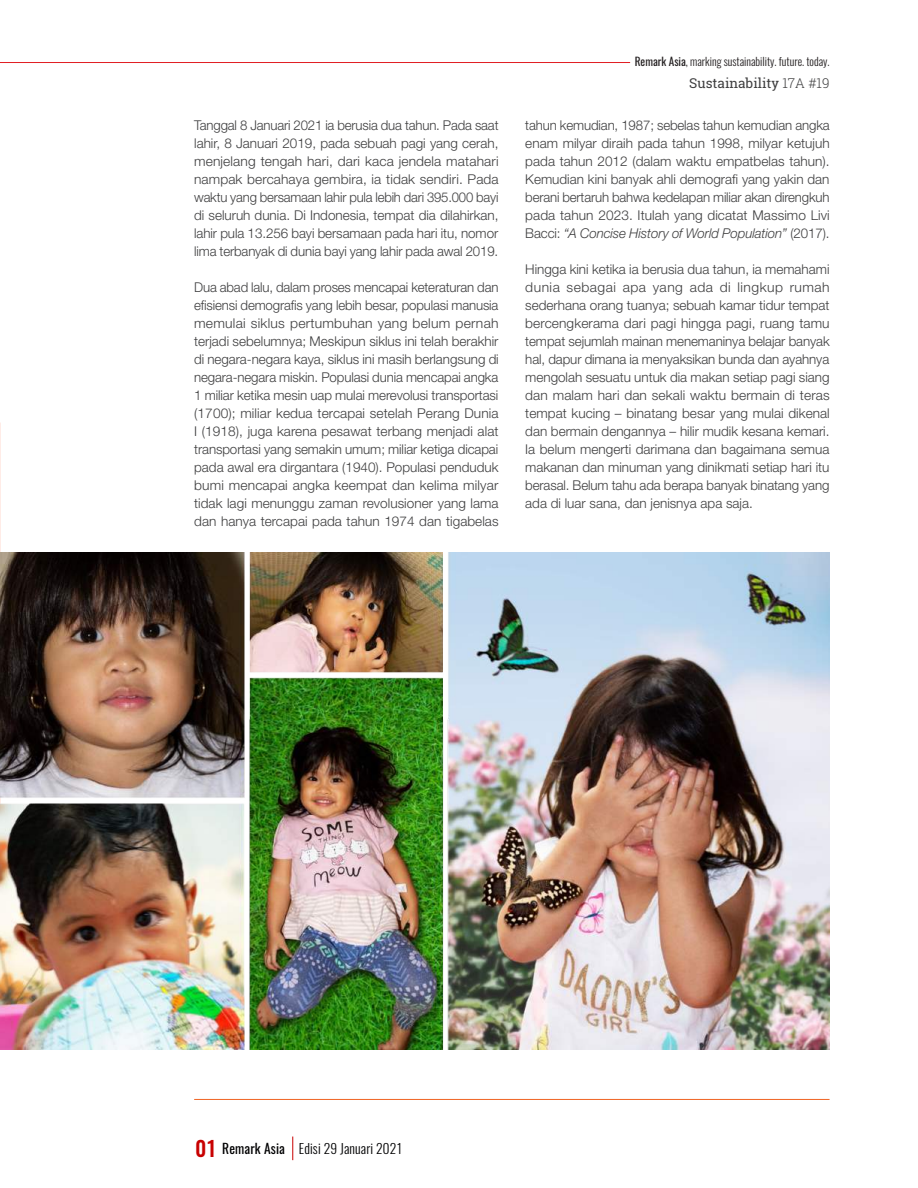
<style>
.page{position:relative;width:918px;height:1188px;background:#fff}
.page>*{position:absolute;margin:0;border:0;box-sizing:border-box;transform-origin:0 0}
.t1{font:300 13.5px/18px "Helvetica Neue LT Std";color:#3e3e3f;text-align:justify}
.t2{font:300 13.5px "Oswald";letter-spacing:.01em;color:#000002}
.t3{font:13.5px "Roboto Slab";color:#3e3e3f}
.t4{font:300 11.25px "Oswald";color:#231f20}
.s1{font-weight:400}
.s2{font-weight:300}
.s3{font-style:italic}
.s4{font-weight:500;font-size:21px;color:#c80000}
</style>
<div class="page">
<hr style="left:194px;top:1099px;width:636px;height:1px;background:#f06423">
<hr style="left:0;top:62px;width:630px;height:1px;background:#e11e23">
<svg style="left:292px;top:1137px;width:1px;height:23px"></svg>
<svg style="left:0;top:422px;width:1px;height:71px"></svg>
<img style="left:0;top:493px;width:1px;height:695px">
<img style="left:0;top:552px;width:830px;height:498px">
<p class="t1" style="left:194px;top:115px;width:306px">Tanggal 8 Januari 2021 ia berusia dua tahun. Pada saat lahir, 8 Januari 2019, pada sebuah pagi yang cerah, menjelang tengah hari, dari kaca jendela matahari nampak bercahaya gembira, ia tidak sendiri. Pada waktu yang bersamaan lahir pula lebih dari 395.000 bayi di seluruh dunia. Di Indonesia, tempat dia dilahirkan, lahir pula 13.256 bayi bersamaan pada hari itu, nomor lima terbanyak di dunia bayi yang lahir pada awal 2019.</p>
<p class="t1" style="left:194px;top:277px;width:306px">Dua abad lalu, dalam proses mencapai keteraturan dan efisiensi demografis yang lebih besar, populasi manusia memulai siklus pertumbuhan yang belum pernah terjadi sebelumnya; Meskipun siklus ini telah berakhir di negara-negara kaya, siklus ini masih berlangsung di negara-negara miskin. Populasi dunia mencapai angka 1 miliar ketika mesin uap mulai merevolusi transportasi (1700); miliar kedua tercapai setelah Perang Dunia I (1918), juga karena pesawat terbang menjadi alat transportasi yang semakin umum; miliar ketiga dicapai pada awal era dirgantara (1940). Populasi penduduk bumi mencapai angka keempat dan kelima milyar tidak lagi menunggu zaman revolusioner yang lama dan hanya tercapai pada tahun 1974 dan tigabelas</p>
<p class="t4" style="left:635px;top:54px;width:196px"><span class="s1">Remark Asia</span>, marking sustainability. future. today.</p>
<p class="t3" style="left:689px;top:74px;width:142px">Sustainability <span class="s2">17A #19</span></p>
<p class="t1" style="left:525px;top:115px;width:306px">tahun kemudian, 1987; sebelas tahun kemudian angka enam milyar diraih pada tahun 1998, milyar ketujuh pada tahun 2012 (dalam waktu empatbelas tahun).<br>Kemudian kini banyak ahli demografi yang yakin dan berani bertaruh bahwa kedelapan miliar akan direngkuh pada tahun 2023. Itulah yang dicatat Massimo Livi Bacci: <span class="s3">“A Concise History of World Population”</span> (2017).</p>
<p class="t1" style="left:525px;top:259px;width:306px">Hingga kini ketika ia berusia dua tahun, ia memahami dunia sebagai apa yang ada di lingkup rumah sederhana orang tuanya; sebuah kamar tidur tempat bercengkerama dari pagi hingga pagi, ruang tamu tempat sejumlah mainan menemaninya belajar banyak hal, dapur dimana ia menyaksikan bunda dan ayahnya mengolah sesuatu untuk dia makan setiap pagi siang dan malam hari dan sekali waktu bermain di teras tempat kucing – binatang besar yang mulai dikenal dan bermain dengannya – hilir mudik kesana kemari.<br>Ia belum mengerti darimana dan bagaimana semua makanan dan minuman yang dinikmati setiap hari itu berasal. Belum tahu ada berapa banyak binatang yang ada di luar sana, dan jenisnya apa saja.</p>
<p class="t2" style="left:195px;top:1140px;width:208px"><span class="s4">01</span> <span class="s1">Remark Asia</span> Edisi 29 Januari 2021</p>
</div>
